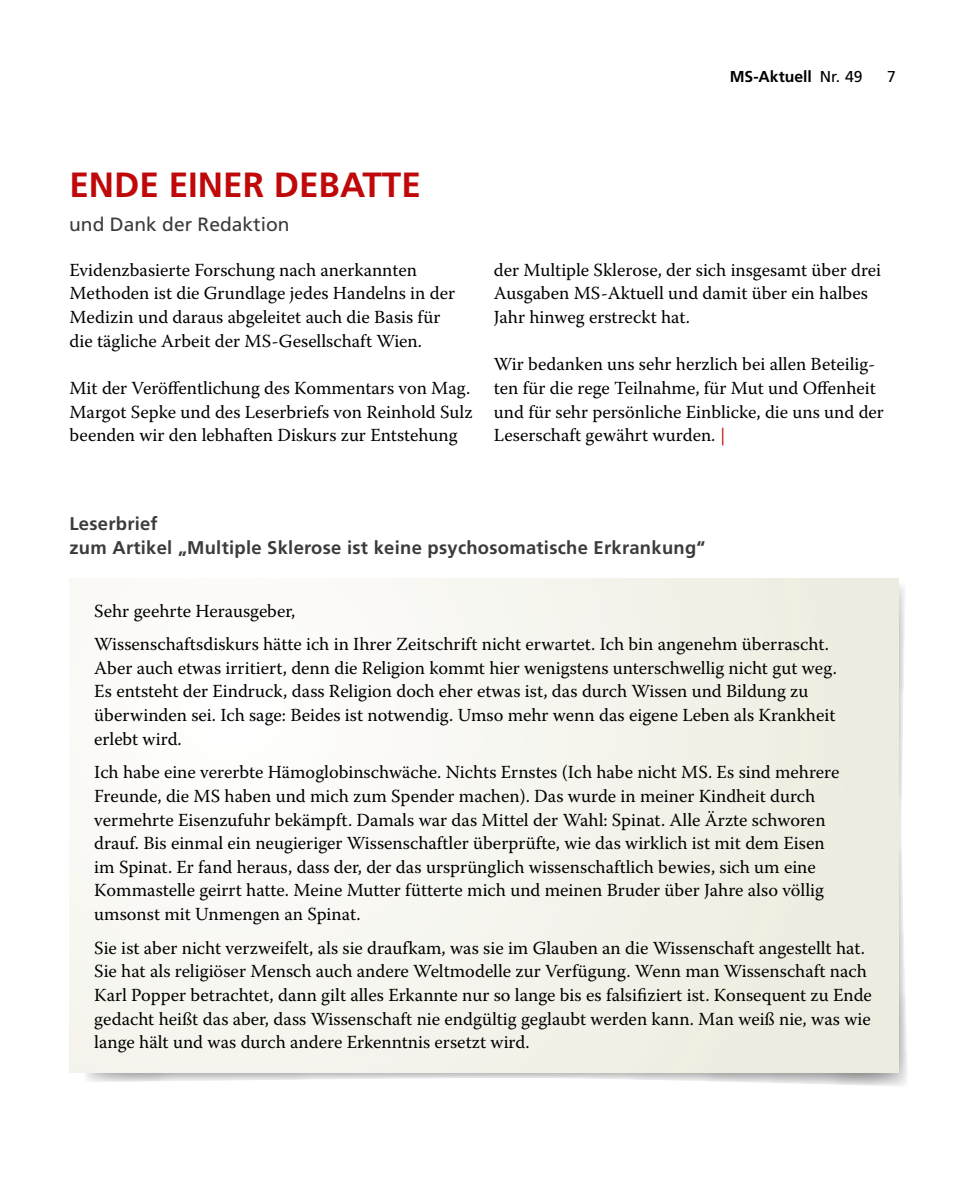
<style>
.page{position:relative;width:968px;height:1191px;background:#fff}
.page>*{position:absolute;margin:0;border:0;box-sizing:border-box;transform-origin:0 0}
.t1{font:700 35px "Frutiger LT Std";color:#bf0809}
.t2{font:19.25px "Frutiger LT Std";color:#3b3b3a}
.t3{font:18.38px/23.6px "Warnock Pro";color:#000}
.t4{font:700 18.38px/23.6px "Frutiger LT Std";letter-spacing:.015em;color:#3b3b3a}
.t5{font:700 15.75px "Frutiger LT Std";color:#000}
.t6{font:15.75px "Frutiger LT Std";color:#000}
.s1{font-weight:400}
.s2{color:#bf0809}
</style>
<div class="page">
<img style="left:86px;top:583px;width:821px;height:503px">
<div style="left:69px;top:578px;width:829px;height:495px;background:linear-gradient(to right,#fdfdfb,#efece1)"></div>
<p class="t5" style="left:729px;top:67px;width:134px">MS-Aktuell <span class="s1">Nr. 49</span></p>
<p class="t6" style="left:887px;top:67px;width:10px">7</p>
<h1 class="t1" style="left:69px;top:165px;width:353px">ENDE EINER DEBATTE</h1>
<p class="t2" style="left:69px;top:213px;width:222px">und Dank der Redaktion</p>
<p class="t3" style="left:69px;top:257px;width:387px">Evidenzbasierte Forschung nach anerkannten Methoden ist die Grundlage jedes Handelns in der Medizin und daraus abgeleitet auch die Basis für die tägliche Arbeit der MS-Gesellschaft Wien.</p>
<p class="t3" style="left:69px;top:376px;width:404px">Mit der Veröffentlichung des Kommentars von Mag.<br>Margot Sepke und des Leserbriefs von Reinhold Sulz beenden wir den lebhaften Diskurs zur Entstehung</p>
<p class="t3" style="left:494px;top:257px;width:389px">der Multiple Sklerose, der sich insgesamt über drei<br>Ausgaben MS-Aktuell und damit über ein halbes<br>Jahr hinweg erstreckt hat.</p>
<p class="t3" style="left:494px;top:352px;width:391px">Wir bedanken uns sehr herzlich bei allen Beteilig&shy;ten für die rege Teilnahme, für Mut und Offenheit und für sehr persönliche Einblicke, die uns und der Leser schaft gewährt wurden. <span class="s2">|</span></p>
<p class="t4" style="left:69px;top:512px;width:637px">Leserbrief<br>zum Artikel „Multiple Sklerose ist keine psychosomatische Erkrankung“</p>
<p class="t3" style="left:94px;top:593px;width:736px;line-height:33.6px">Sehr geehrte Herausgeber,<br>Wissenschaftsdiskurs hätte ich in Ihrer Zeitschrift nicht erwartet. Ich bin angenehm überrascht.</p>
<p class="t3" style="left:94px;top:655px;width:744px">Aber auch etwas irritiert, denn die Religion kommt hier wenigstens unterschwellig nicht gut weg.<br>Es entsteht der Eindruck, dass Religion doch eher etwas ist, das durch Wissen und Bildung zu überwinden sei. Ich sage: Beides ist notwendig. Umso mehr wenn das eigene Leben als Krankheit erlebt wird.</p>
<p class="t3" style="left:94px;top:760px;width:746px">Ich habe eine vererbte Hämoglobinschwäche. Nichts Ernstes (Ich habe nicht MS. Es sind mehrere Freunde, die MS haben und mich zum Spender machen). Das wurde in meiner Kindheit durch vermehrte Eisenzufuhr bekämpft. Damals war das Mittel der Wahl: Spinat. Alle Ärzte schworen drauf. Bis einmal ein neugieriger Wissenschaftler überprüfte, wie das wirklich ist mit dem Eisen im Spinat. Er fand heraus, dass der, der das ursprünglich wissenschaftlich bewies, sich um eine Kommastelle geirrt hatte. Meine Mutter fütterte mich und meinen Bruder über Jahre also völlig umsonst mit Unmengen an Spinat.</p>
<p class="t3" style="left:94px;top:935px;width:779px">Sie ist aber nicht verzweifelt, als sie draufkam, was sie im Glauben an die Wissenschaft angestellt hat.<br>Sie hat als religiöser Mensch auch andere Weltmodelle zur Verfügung. Wenn man Wissenschaft nach Karl Popper betrachtet, dann gilt alles Erkannte nur so lange bis es falsifiziert ist. Konsequent zu Ende gedacht heißt das aber, dass Wissenschaft nie endgültig geglaubt werden kann. Man weiß nie, was wie lange hält und was durch andere Erkenntnis ersetzt wird.</p>
</div>
